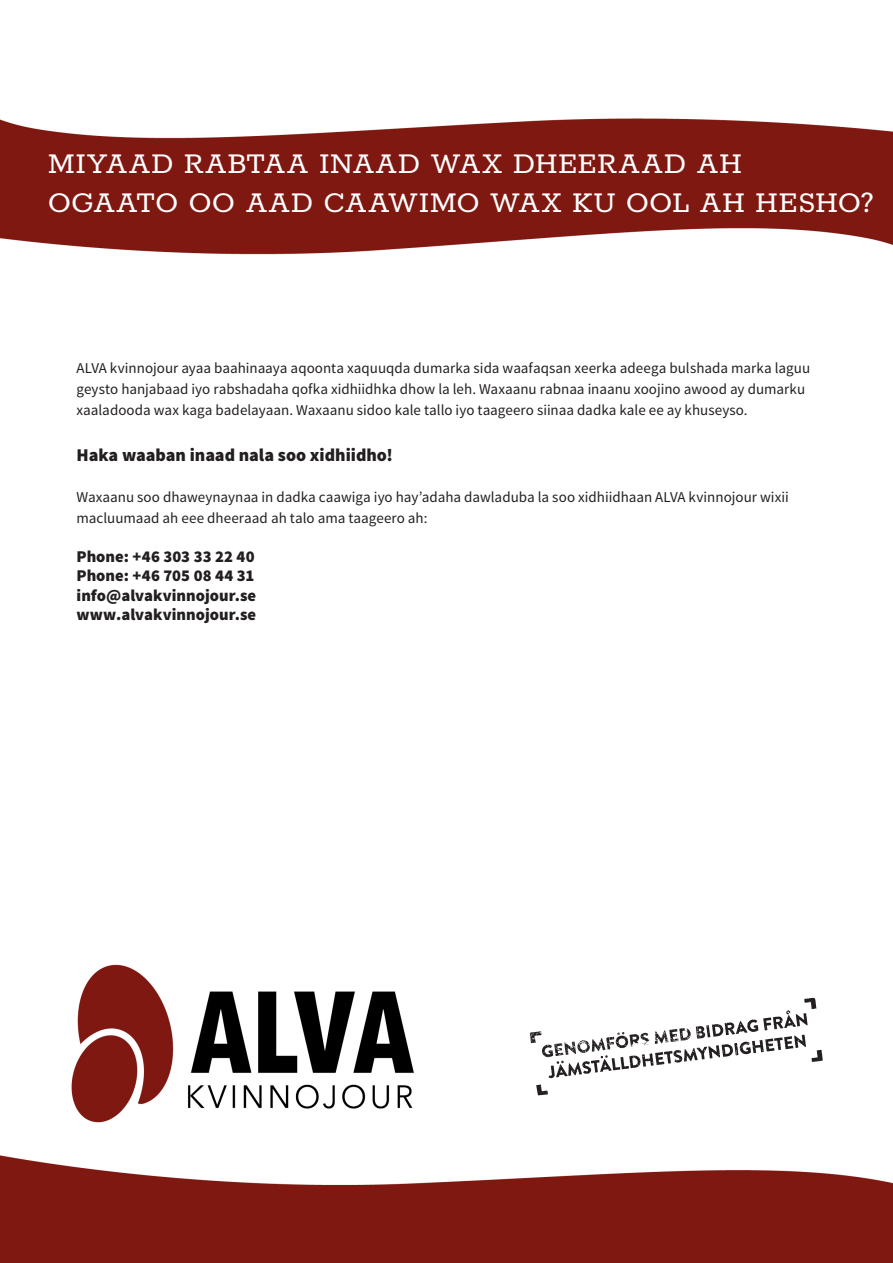
<style>
.page{position:relative;width:893px;height:1263px;background:#fff}
.page>*{position:absolute;margin:0;border:0;box-sizing:border-box;transform-origin:0 0}
.t1{font:33px "Rokkitt";letter-spacing:.01em;color:#fff}
.t2{font:900 18px "Source Sans Pro";color:#231f20}
.t3{font:900 16.5px "Source Sans Pro";letter-spacing:.005em;color:#231f20}
.t4{font:15px/21px "Source Sans Pro";color:#231f20}
</style>
<div class="page">
<img style="left:0;top:964px;width:893px;height:299px">
<img style="left:0;top:118px;width:893px;height:137px">
<div style="left:512px;top:847px;width:381px;height:289px;background:#fff"></div>
<svg style="left:530px;top:998px;width:293px;height:97px"></svg>
<p class="t1" style="left:48px;top:141px;width:696px">MIYAAD RABTAA INAAD WAX DHEERAAD AH</p>
<p class="t1" style="left:48px;top:181px;width:827px">OGAATO OO AAD CAAWIMO WAX KU OOL AH HESHO?</p>
<p class="t4" style="left:77px;top:357px;width:735px">ALVA kvinnojour ayaa baahinaaya aqoonta xaquuqda dumarka sida waafaqsan xeerka adeega bulshada marka laguu geysto hanjabaad iyo rabshadaha qofka xidhiidhka dhow la leh. Waxaanu rabnaa inaanu xoojino awood ay dumarku xaaladooda wax kaga badelayaan. Waxaanu sidoo kale tallo iyo taageero siinaa dadka kale ee ay khuseyso.</p>
<p class="t2" style="left:77px;top:443px;width:318px">Haka waaban inaad nala soo xidhiidho!</p>
<p class="t4" style="left:77px;top:486px;width:714px">Waxaanu soo dhaweynaynaa in dadka caawiga iyo hay’adaha dawladuba la soo xidhiidhaan ALVA kvinnojour wixii macluumaad ah eee dheeraad ah talo ama taageero ah:</p>
<p class="t3" style="left:77px;top:545px;width:180px">Phone: +46 303 33 22 40</p>
<p class="t3" style="left:77px;top:565px;width:179px">Phone: +46 705 08 44 31</p>
<p class="t3" style="left:77px;top:584px;width:181px">info@alvakvinnojour.se</p>
<p class="t3" style="left:77px;top:604px;width:181px">www.alvakvinnojour.se</p>
</div>
